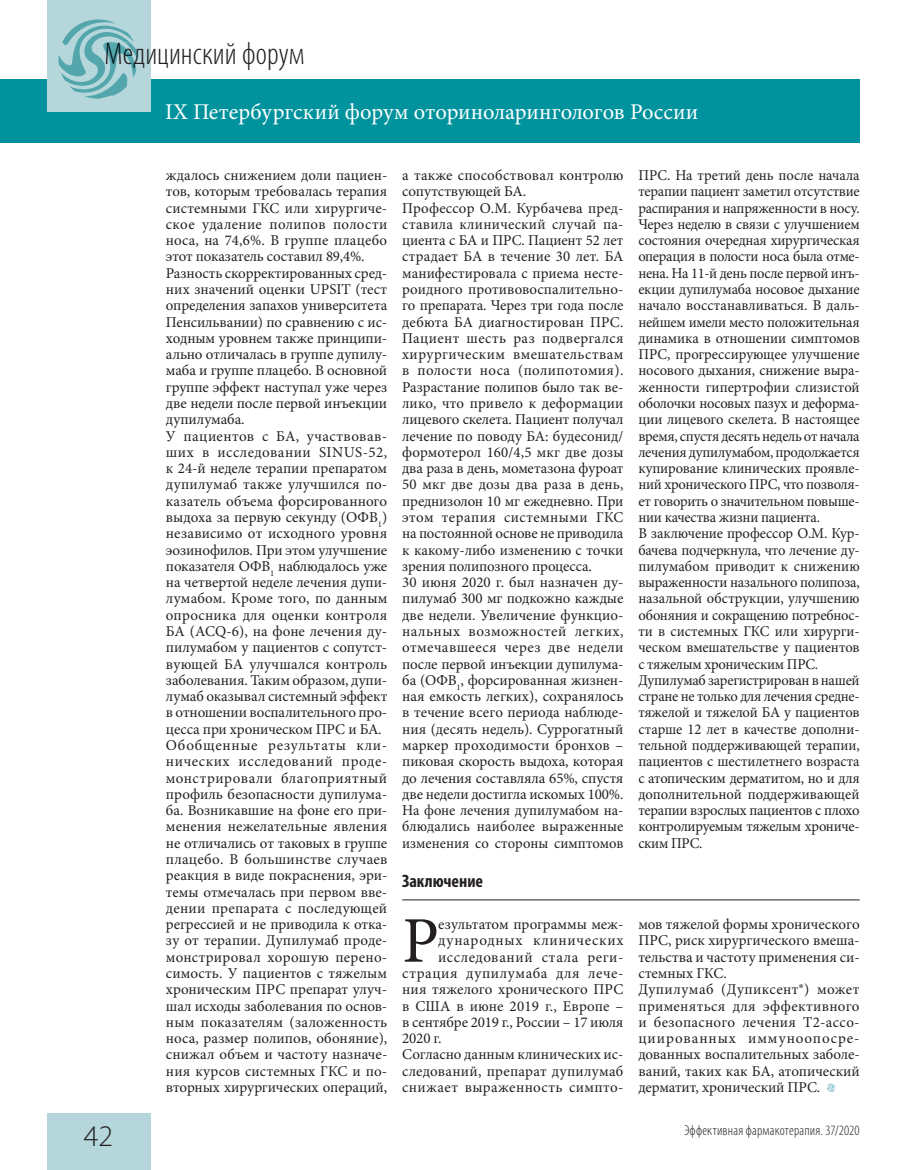
<style>
.page{position:relative;width:915px;height:1170px;background:#fff}
.page>*{position:absolute;margin:0;border:0;box-sizing:border-box;transform-origin:0 0}
.t1{font:65.1px "Minion Pro";color:#231f20}
.t2{font:300 condensed 31.5px "Myriad Pro";color:#231f20}
.t3{font:300 30px "Myriad Pro";color:#231f20}
.t4{font:22.5px "Minion Pro";letter-spacing:.005em;color:#fff}
.t5{font:700 condensed 18px "Myriad Pro";color:#231f20}
.t6{font:15px/16.2px "Minion Pro";color:#231f20}
.t7{font:15px "Minion Pro";letter-spacing:.025em;color:#231f20}
.t8{font:15px "Minion Pro";letter-spacing:.04em;color:#231f20}
.t9{font:15px "Minion Pro";letter-spacing:.035em;color:#231f20}
.t10{font:15px "Minion Pro";letter-spacing:.045em;color:#231f20}
.t11{font:300 condensed 14.25px "Myriad Pro";letter-spacing:.015em;color:#231f20}
</style>
<div class="page">
<hr style="left:402px;top:899px;width:457px;height:1px;background:#231f20">
<svg style="left:826px;top:1083px;width:9px;height:8px"></svg>
<div style="left:0;top:79px;width:859px;height:64px;background:#00939d"></div>
<div style="left:47px;top:0;width:103px;height:111px;background:#b5d7db"></div>
<div style="left:47px;top:1113px;width:103px;height:56px;background:#b5d7db"></div>
<svg style="left:58px;top:19px;width:80px;height:80px"></svg>
<h2 class="t2" style="left:104px;top:35px;width:201px">Медицинский форум</h2>
<h3 class="t4" style="left:165px;top:96px;width:534px">IX Петербургский форум оториноларингологов России</h3>
<h3 class="t3" style="left:84px;top:1117px;width:31px">42</h3>
<p class="t6" style="left:166px;top:167px;width:223px">ждалось снижением доли пациен&shy;тов, которым требовалась терапия системными ГКС или хирургиче&shy;ское удаление полипов полости носа, на 74,6%. В группе плацебо этот показатель составил 89,4%.<br>Разность скорректированных сред&shy;них значений оценки UPSIT (тест определения запахов университета<br>Пенсильвании) по сравнению с ис&shy;ходным уровнем также принципи&shy;ально отличалась в группе дупилу&shy;маба и группе плацебо. В основной группе эффект наступал уже через две недели после первой инъекции дупилумаба.<br>У пациентов с БА, участвовав&shy;ших в исследовании SINUS-52, к 24-й неделе терапии препаратом дупилумаб также улучшился по&shy;казатель объема форсированного выдоха за первую секунду (ОФВ<sub>1</sub>) независимо от исходного уровня эозинофилов. При этом улучшение показателя ОФВ<sub>1</sub> наблюдалось уже на четвертой неделе лечения дупи&shy;лумабом. Кроме того, по данным опросника для оценки контроля<br>БА (ACQ-6), на фоне лечения ду&shy;пилумабом у пациентов с сопутст&shy;вующей БА улучшался контроль заболевания. Таким образом, дупи&shy;лумаб оказывал системный эффект в отношении воспалительного про&shy;цесса при хроническом ПРС и БА.<br>Обобщенные результаты кли&shy;нических исследований проде&shy;монстрировали благоприятный профиль безопасности дупилума&shy;ба. Возникавшие на фоне его при&shy;менения нежелательные явления не отличались от таковых в группе плацебо. В большинстве случаев реакция в виде покраснения, эри&shy;темы отмечалась при первом вве&shy;дении препарата с последующей регрессией и не приводила к отка&shy;зу от терапии. Дупилумаб проде&shy;монстрировал хорошую перено&shy;симость. У пациентов с тяжелым хроническим ПРС препарат улуч&shy;шал исходы заболевания по основ&shy;ным показателям (заложенность носа, размер полипов, обоняние), снижал объем и частоту назначе&shy;ния курсов системных ГКС и по&shy;вторных хирургических операций,</p>
<p class="t6" style="left:402px;top:167px;width:223px">а также способствовал контролю сопутствующей БА.<br>Профессор О.М. Курбачева пред&shy;ставила клинический случай па&shy;циента с БА и ПРС. Пациент 52 лет страдает БА в течение 30 лет. БА манифестировала с приема несте&shy;роидного противовоспалительно&shy;го препарата. Через три года после дебюта БА диагностирован ПРС.<br>Пациент шесть раз подвергался хирургическим вмешательствам в полости носа (полипотомия).<br>Разрастание полипов было так ве&shy;лико, что привело к деформации лицевого скелета. Пациент получал лечение по поводу БА: будесонид/ формотерол 160/4,5 мкг две дозы два раза в день, мометазона фу роат<br>50 мкг две дозы два раза в день, преднизолон 10 мг ежедневно. При этом терапия системными ГКС на постоянной основе не приводила к какому-либо изменению с точки зрения полипозного процесса.<br>30 июня 2020 г. был назначен ду&shy;пилумаб 300 мг подкожно каждые две недели. Увеличение функцио&shy;нальных возможностей легких, отмечавшееся через две недели после первой инъекции дупилума&shy;ба (ОФВ<sub>1</sub>, форсированная жизнен&shy;ная емкость легких), сохранялось в течение всего периода наблюде&shy;ния (десять недель). Суррогатный маркер проходимости бронхов – пиковая скорость выдоха, которая до лечения составляла 65%, спустя две недели достигла искомых 100%.<br>На фоне лечения дупилумабом на&shy;блюдались наиболее выраженные изменения со стороны симптомов</p>
<p class="t6" style="left:638px;top:167px;width:223px">ПРС. На третий день после начала терапии пациент заметил отсутствие распирания и напряженности в носу.<br>Через неделю в связи с улучшением состояния очередная хирургическая операция в полости носа была отме&shy;нена. На 11-й день после первой инъ&shy;екции дупилумаба носовое дыхание начало восстанавливаться. В даль&shy;нейшем имели место положительная динамика в отношении симптомов ПРС, прогрессирующее улучшение носового дыхания, снижение выра&shy;женности гипертрофии слизистой оболочки носовых пазух и деформа&shy;ции лицевого скелета. В настоящее время, спустя десять недель от начала лечения дупилумабом, продолжается купирование клинических проявле&shy;ний хронического ПРС, что позволя&shy;ет говорить о значительном повыше&shy;нии качества жизни пациента.<br>В заключение профессор О.М. Кур&shy;бачева подчеркнула, что лечение ду&shy;пилумабом приводит к снижению выраженности назального полипоза, назальной обструкции, улучшению обоняния и сокращению потребнос&shy;ти в системных ГКС или хирурги&shy;ческом вмешательстве у пациентов с тяжелым хроническим ПРС.<br>Дупилумаб зарегистрирован в н ашей стране не только для лечения средне&shy;тяжелой и тяжелой БА у пациентов старше 12 лет в качестве дополни&shy;тельной поддерживающей терапии, пациентов с шестилетнего возраста с атопическим дерматитом, но и для дополнительной поддерживающей терапии взрослых пациентов с плохо контролируемым тяжелым хрониче&shy;ским ПРС.</p>
<p class="t5" style="left:402px;top:869px;width:82px">Заключение</p>
<h1 class="t1" style="left:402px;top:897px;width:38px">Р</h1>
<p class="t6" style="left:438px;top:916px;width:187px">езультатом программы меж-</p>
<p class="t6" style="left:638px;top:916px;width:223px">мов тяжелой формы хронического<br>ПРС, риск хирургического вмеша&shy;тельства и частоту применения си&shy;стемных ГКС.<br>Дупилумаб (Дупиксент®) может применяться для эффективного и безопасного лечения Т2-ас со&shy;циированных иммуноопосре&shy;дованных воспалительных заболе&shy;ваний, таких как БА, атопический дерматит, хронический ПРС.</p>
<p class="t10" style="left:438px;top:930px;width:187px">дународных клинических</p>
<p class="t9" style="left:438px;top:946px;width:187px">исследований стала реги-</p>
<p class="t8" style="left:402px;top:963px;width:223px">страция дупилумаба для лече-</p>
<p class="t6" style="left:402px;top:981px;width:223px">ния тяжелого хронического ПРС</p>
<p class="t6" style="left:402px;top:997px;width:223px">в США в июне 2019 г., Европе –</p>
<p class="t6" style="left:402px;top:1013px;width:223px">в сентябре 2019 г., России – 17 июля</p>
<p class="t6" style="left:402px;top:1030px;width:41px">2020 г.</p>
<p class="t6" style="left:402px;top:1046px;width:223px">Согласно данным клинических ис-</p>
<p class="t6" style="left:402px;top:1062px;width:223px">следований, препарат дупилумаб</p>
<p class="t7" style="left:402px;top:1076px;width:223px">снижает выраженность симпто-</p>
<p class="t11" style="left:683px;top:1121px;width:177px">Эффективная фармакотерапия. 37/2020</p>
</div>
